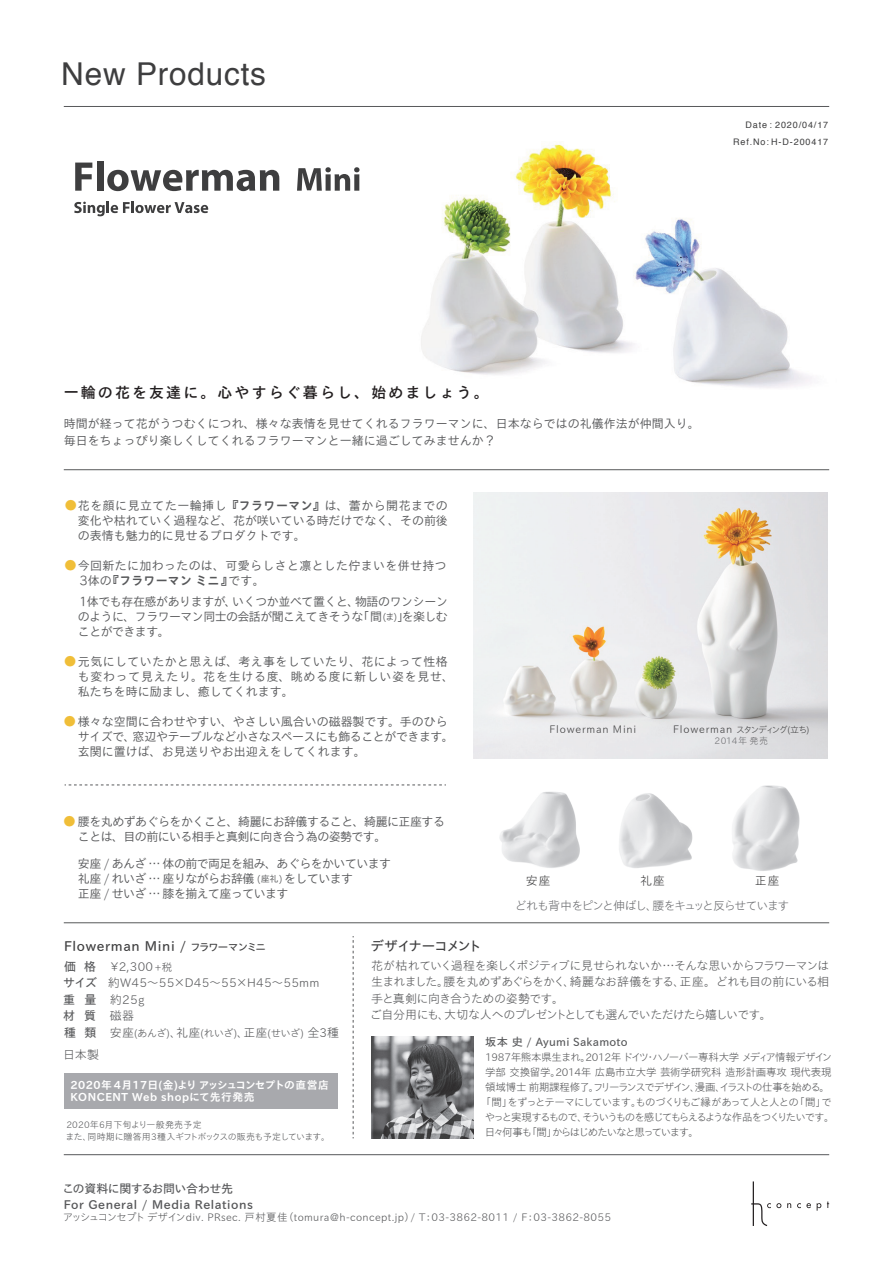
<style>
.page{position:relative;width:893px;height:1263px;background:#fff}
.page>*{position:absolute;margin:0;border:0;box-sizing:border-box;transform-origin:0 0}
.t1{font:31.5px "Helvetica";letter-spacing:.025em;color:#3e3e3f}
.t2{font:600 15px "TB Go Std";letter-spacing:.14em;color:#231f20}
.t3{font:500 13.5px "TB Go Std";letter-spacing:.05em;color:#3e3e3f}
.t4{font:500 13.5px "TB Go Std";letter-spacing:-.095em;color:#3e3e3f}
.t5{font:12px/15px "TB Go Std L";letter-spacing:-.005em;color:#57585a}
.t6{font:300 12px/16.5px "TB Go Std Super";letter-spacing:-.05em;color:#57585a}
.t7{font:12px/15px "TB Go Std L";letter-spacing:.035em;color:#57585a}
.t8{font:12px/15px "TB Go Std L";letter-spacing:-.05em;color:#57585a}
.t9{font:12px/15px "TB Go Std L";letter-spacing:-.045em;color:#57585a}
.t10{font:300 12px/16.5px "TB Go Std Super";letter-spacing:.025em;color:#57585a}
.t11{font:12px "TB Go Std L";letter-spacing:.025em;color:#57585a}
.t12{font:600 12px "TB Go Std";letter-spacing:.05em;color:#57585a}
.t13{font:300 12px "TB Go Std Super";letter-spacing:-.1em;color:#6c6d70}
.t14{font:500 12px "TB Go Std";letter-spacing:-.04em;color:#57585a}
.t15{font:12px "TB Go Std B";letter-spacing:.01em;color:#57585a}
.t16{font:300 12px "TB Go Std Super";color:#3e3e3f}
.t17{font:500 11.25px "TB Go Std";letter-spacing:.025em;color:#57585a}
.t18{font:700 10.8px/12px "TB Go Std";letter-spacing:.05em;color:#fff}
.t19{font:300 10.5px "TB Go Std Super";letter-spacing:.035em;color:#57585a}
.t20{font:300 10.5px "TB Go Std Super";letter-spacing:-.1em;color:#57585a}
.t21{font:300 10.5px "TB Go Std Super";letter-spacing:-.065em;color:#57585a}
.t22{font:300 10.5px "TB Go Std Super";letter-spacing:-.15em;color:#57585a}
.t23{font:300 10.5px "TB Go Std Super";letter-spacing:-.105em;color:#57585a}
.t24{font:300 10.5px "TB Go Std Super";letter-spacing:-.025em;color:#57585a}
.t25{font:300 10.5px "TB Go Std Super";letter-spacing:-.145em;color:#57585a}
.t26{font:300 10.5px "TB Go Std Super";letter-spacing:.075em;color:#3e3e3f}
.t27{font:300 9px/12px "TB Go Std Super";letter-spacing:-.025em;color:#57585a}
.t28{font:9px/17px "Helvetica";letter-spacing:.1em;color:#3e3e3f;text-align:right}
.t29{font:300 9px/10.5px "TB Go Std Super";letter-spacing:-.085em;color:#3e3e3f;text-align:center}
.s1{font-family:"TB Go Std Super";font-weight:300;font-size:12.75px;color:#f0be38}
.s2{font-family:"TB Go Std B"}
.s3{font-family:"TB Go Std L"}
.s4{font-size:9px}
.s5{font-size:10.5px}
.s6{color:#6c6d70}
.s7{font-family:"TB Go Std";font-weight:500}
.s8{font-family:"TB Go Std Super";font-weight:300}
.s9{font-family:"TB Go Std";font-weight:500;font-size:12px}
.s10{font-size:12px}
</style>
<div class="page">
<img style="left:421px;top:142px;width:391px;height:246px">
<div style="left:64px;top:1074px;width:274px;height:35px;background:#a8a9ad"></div>
<hr style="left:64px;top:106px;width:765px;height:1px;background:#57585a">
<hr style="left:64px;top:469px;width:765px;height:1px;background:#57585a">
<hr style="left:64px;top:1154px;width:765px;height:1px;background:#57585a">
<svg style="left:787px;top:1203px;width:4px;height:5px"></svg>
<svg style="left:797px;top:1203px;width:14px;height:5px"></svg>
<svg style="left:817px;top:1203px;width:4px;height:8px"></svg>
<svg style="left:827px;top:1201px;width:2px;height:7px"></svg>
<svg style="left:751px;top:1181px;width:30px;height:45px"></svg>
<img style="left:473px;top:492px;width:354px;height:266px">
<svg style="left:74px;top:201px;width:134px;height:15px"></svg>
<svg style="left:75px;top:163px;width:17px;height:28px"></svg>
<div style="left:97px;top:161px;width:6px;height:30px;background:#3e3e3f"></div>
<svg style="left:107px;top:170px;width:172px;height:21px"></svg>
<svg style="left:297px;top:167px;width:62px;height:24px"></svg>
<svg style="left:353px;top:936px;width:1px;height:202px"></svg>
<svg style="left:65px;top:785px;width:381px;height:1px"></svg>
<img style="left:371px;top:1036px;width:102px;height:102px">
<hr style="left:64px;top:922px;width:765px;height:1px;background:#57585a">
<img style="left:499px;top:792px;width:81px;height:76px">
<img style="left:732px;top:785px;width:68px;height:86px">
<img style="left:619px;top:793px;width:74px;height:75px">
<h1 class="t1" style="left:61px;top:49px;width:206px">New Products</h1>
<p class="t28" style="left:733px;top:116px;width:97px">Date : 2020/04/17<br>Ref.No: H-D-200417</p>
<p class="t2" style="left:64px;top:380px;width:427px">一輪の花を友達に。心やすらぐ暮らし、始めましょう。</p>
<p class="t5" style="left:64px;top:415px;width:638px;line-height:16.5px">時間が経って花がうつむくにつれ、様々な表情を見せてくれるフラワーマンに、日本ならではの礼儀作法が仲間入り。毎日をちょっぴり楽しくしてくれるフラワーマンと一緒に過ごしてみませんか？</p>
<p class="t5" style="left:78px;top:498px;width:371px;text-align:justify;text-indent:-13px"><span class="s1">●</span>花を顔に見立てた一輪挿し<span class="s2">『フラワーマン』</span>は、蕾から開花までの変化や枯れていく過程など、花が咲いている時だけでなく、その前後の表情も魅力的に見せるプロダクトです。</p>
<p class="t11" style="left:64px;top:556px;width:384px"><span class="s1">●</span>今回新たに加わったのは、可愛らしさと凛とした佇まいを併せ持つ</p>
<p class="t15" style="left:79px;top:570px;width:187px"><span class="s3">3体の</span>『フラワーマン ミニ』<span class="s3">です。</span></p>
<p class="t5" style="left:78px;top:594px;width:372px;text-align:justify">1体でも存在感がありますが、いくつか並べて置くと、物語のワンシーンのように、フラワーマン同士の会話が聞こえてきそうな「間<span class="s4">(ま)</span>」を楽しむことができます。</p>
<p class="t7" style="left:78px;top:654px;width:378px;text-indent:-14px"><span class="s1">●</span>元気にしていたかと思えば、考え事をしていたり、花によって性格も変わって見えたり。花を生ける度、眺める度に新しい姿を見せ、私たちを時に励まし、癒してくれます。</p>
<p class="t5" style="left:78px;top:714px;width:377px;text-indent:-14px"><span class="s1">●</span>様々な空間に合わせやすい、やさしい風合いの磁器製です。手のひらサイズで、窓辺やテーブルなど小さなスペースにも飾ることができます。玄関に置けば、お見送りやお出迎えをしてくれます。</p>
<p class="t9" style="left:78px;top:813px;width:369px;text-indent:-15px"><span class="s1">●</span> 腰を丸めずあぐらをかくこと、綺麗にお辞儀すること、綺麗に正座することは、目の前にいる相手と真剣に向き合う為の姿勢です。</p>
<p class="t8" style="left:78px;top:855px;width:315px">安座 / あんざ … 体の前で両足を組み、あぐらをかいています礼座 / れいざ … 座りながらお辞儀 <span class="s4">(座礼)</span>をしています<br>正座 / せいざ … 膝を揃えて座っています</p>
<p class="t26" style="left:550px;top:721px;width:88px">Flowerman Mini</p>
<p class="t29" style="left:673px;top:724px;width:138px"><span class="s5">Flowerman</span> スタンディング(立ち)<br><span class="s6">2014年発売</span></p>
<p class="t16" style="left:526px;top:871px;width:26px">安座</p>
<p class="t16" style="left:640px;top:871px;width:26px">礼座</p>
<p class="t16" style="left:755px;top:871px;width:26px">正座</p>
<p class="t13" style="left:515px;top:896px;width:276px">どれも背中をピンと伸ばし、腰をキュッと反らせています</p>
<p class="t3" style="left:64px;top:935px;width:203px">Flowerman Mini / <span class="s5">フラワーマンミニ</span></p>
<p class="t10" style="left:63px;top:957px;width:258px"><span class="s7">価 格</span> ¥2,300<span class="s5">+税<br></span><span class="s7">サイズ</span> 約W45～55×D45～55×H45～55mm<span class="s7">重 量</span> 約25g</p>
<p class="t14" style="left:63px;top:1006px;width:72px">材 質 <span class="s8">磁器</span></p>
<p class="t20" style="left:64px;top:1025px;width:276px"><span class="s9">種 類</span> <span class="s10">安座</span>(あんざ)<span class="s10">、礼座</span>(れいざ)<span class="s10">、正座</span>(せいざ) <span class="s10">全3種</span></p>
<p class="t6" style="left:63px;top:1046px;width:37px">日本製</p>
<p class="t18" style="left:70px;top:1079px;width:260px">2020年 4月17日(金)より アッシュコンセプトの直営店<br>KONCENT Web shopにて先行発売</p>
<p class="t27" style="left:66px;top:1118px;width:266px">2020年6月下旬より一般発売予定<br>また、同時期に贈答用3種入ギフトボックスの販売も予定しています。</p>
<p class="t4" style="left:370px;top:935px;width:113px">デザイナーコメント</p>
<p class="t6" style="left:370px;top:956px;width:461px">花が枯れていく過程を楽しくポジティブに見せられないか…そんな思いからフラワーマンは生まれました。腰を丸めずあぐらをかく、綺麗なお辞儀をする、正座。どれも目の前にいる相手と真剣に向き合うための姿勢です。<br>ご自分用にも、大切な人へのプレゼントとしても選んでいただけたら嬉しいです。</p>
<p class="t17" style="left:485px;top:1033px;width:144px">坂本 史 / Ayumi Sakamoto</p>
<p class="t21" style="left:485px;top:1049px;width:348px">1987年熊本県生まれ。2012年 ドイツ・ハノーバー専科大学 メディア情報デザイン</p>
<p class="t24" style="left:485px;top:1064px;width:348px">学部 交換留学。2014年 広島市立大学 芸術学研究科 造形計画専攻 現代表現</p>
<p class="t23" style="left:485px;top:1079px;width:346px">領域博士 前期課程修了。フリーランスでデザイン、漫画、イラストの仕事を始める。</p>
<p class="t20" style="left:481px;top:1094px;width:353px">「間」をずっとテーマにしています。ものづくりもご縁があって人と人との「間」で</p>
<p class="t22" style="left:485px;top:1109px;width:351px">やっと実現するもので、そういうものを感じてもらえるような作品をつくりたいです。</p>
<p class="t25" style="left:485px;top:1124px;width:216px">日々何事も「間」からはじめたいなと思っています。</p>
<p class="t14" style="left:63px;top:1179px;width:172px">この資料に関するお問い合わせ先</p>
<p class="t12" style="left:64px;top:1195px;width:203px">For General / Media Relations　</p>
<p class="t19" style="left:63px;top:1209px;width:550px">アッシュコンセプト デザインdiv. PRsec. 戸村夏佳（tomura@h-concept.jp）/ T：03-3862-8011 / F：03-3862-8055</p>
</div>
